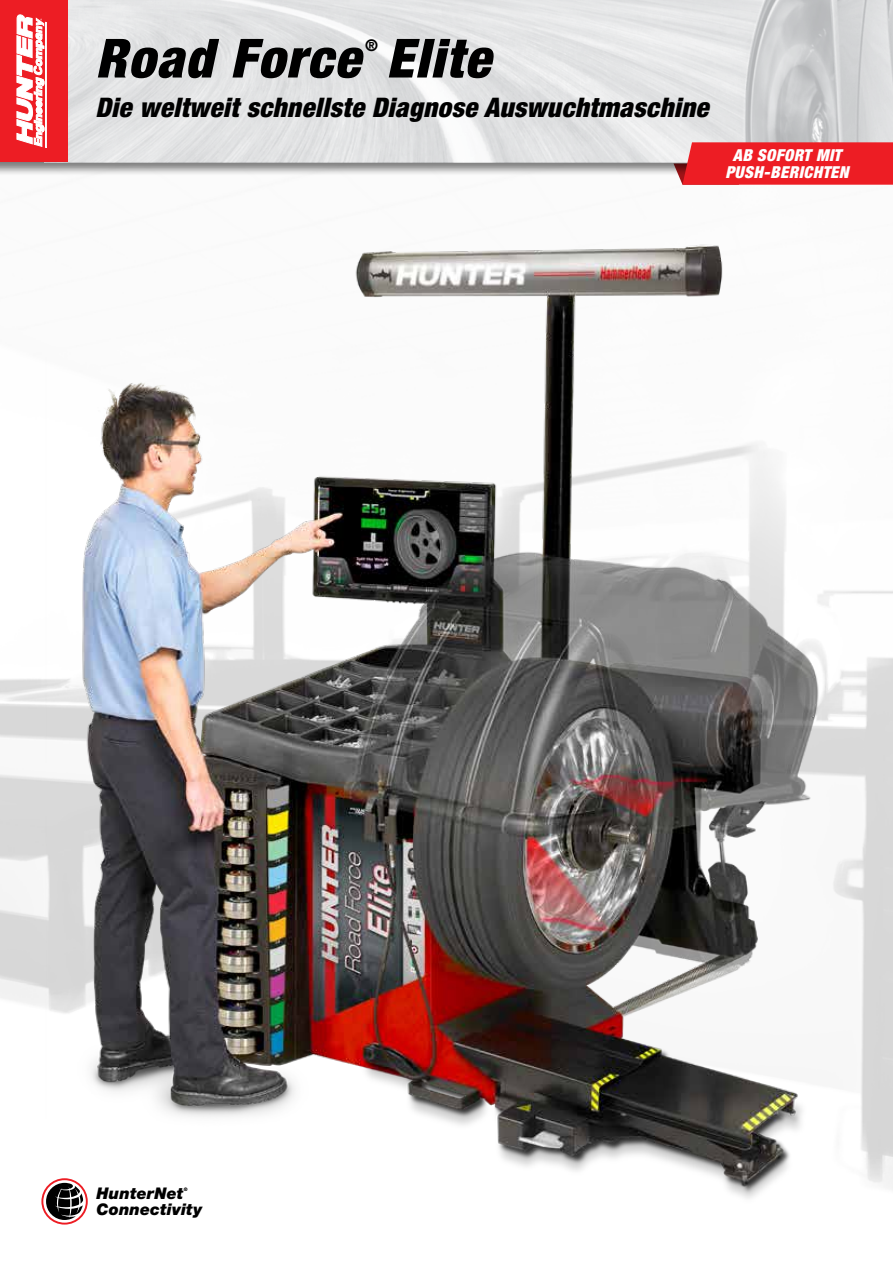
<style>
.page{position:relative;width:893px;height:1263px;background:#fff}
.page>*{position:absolute;margin:0;border:0;box-sizing:border-box;transform-origin:0 0}
.t1{font:italic 900 condensed 54px "Helvetica Neue LT Std";letter-spacing:.03em;color:#000}
.t2{font:italic 900 condensed 27px "Helvetica Neue LT Std";letter-spacing:.015em;color:#000}
.t3{font:italic 900 condensed 16.5px/16.5px "Helvetica Neue LT Std";letter-spacing:.025em;color:#fff;text-align:center}
.t4{font:700 condensed 16.2px "Helvetica Neue LT Std";color:#000}
.t5{font:italic 900 16.05px "Helvetica Neue LT Std";letter-spacing:.01em;color:#000}
.t6{font:italic 900 4.8px "Helvetica Neue LT Std";color:#000}
</style>
<div class="page">
<img style="left:0;top:244px;width:893px;height:955px">
<div style="left:25px;top:1161px;width:194px;height:80px;background:#fff"></div>
<svg style="left:41px;top:1178px;width:47px;height:46px"></svg>
<div style="left:0;top:0;width:893px;height:177px;background:#000;opacity:.5"></div>
<img style="left:68px;top:0;width:825px;height:162px">
<div style="left:0;top:0;width:68px;height:162px;background:#ed1d24"></div>
<div style="left:45px;top:22px;width:2px;height:126px;border:1px solid #fff"></div>
<svg style="left:17px;top:15px;width:27px;height:132px"></svg>
<svg style="left:673px;top:142px;width:220px;height:43px;background:#ea2a30"></svg>
<h1 class="t1" style="left:95px;top:25px;width:266px">Road Force</h1>
<p class="t4" style="left:365px;top:35px;width:14px">®</p>
<h1 class="t1" style="left:386px;top:25px;width:105px">Elite</h1>
<p class="t2" style="left:95px;top:90px;width:614px">Die weltweit schnellste Diagnose Auswuchtmaschine</p>
<p class="t3" style="left:725px;top:147px;width:124px">AB SOFORT MIT<br>PUSH-BERICHTEN</p>
<p class="t5" style="left:97px;top:1183px;width:88px">HunterNet</p>
<p class="t6" style="left:184px;top:1186px;width:5px">®</p>
<p class="t5" style="left:97px;top:1199px;width:107px">Connectivity</p>
</div>
